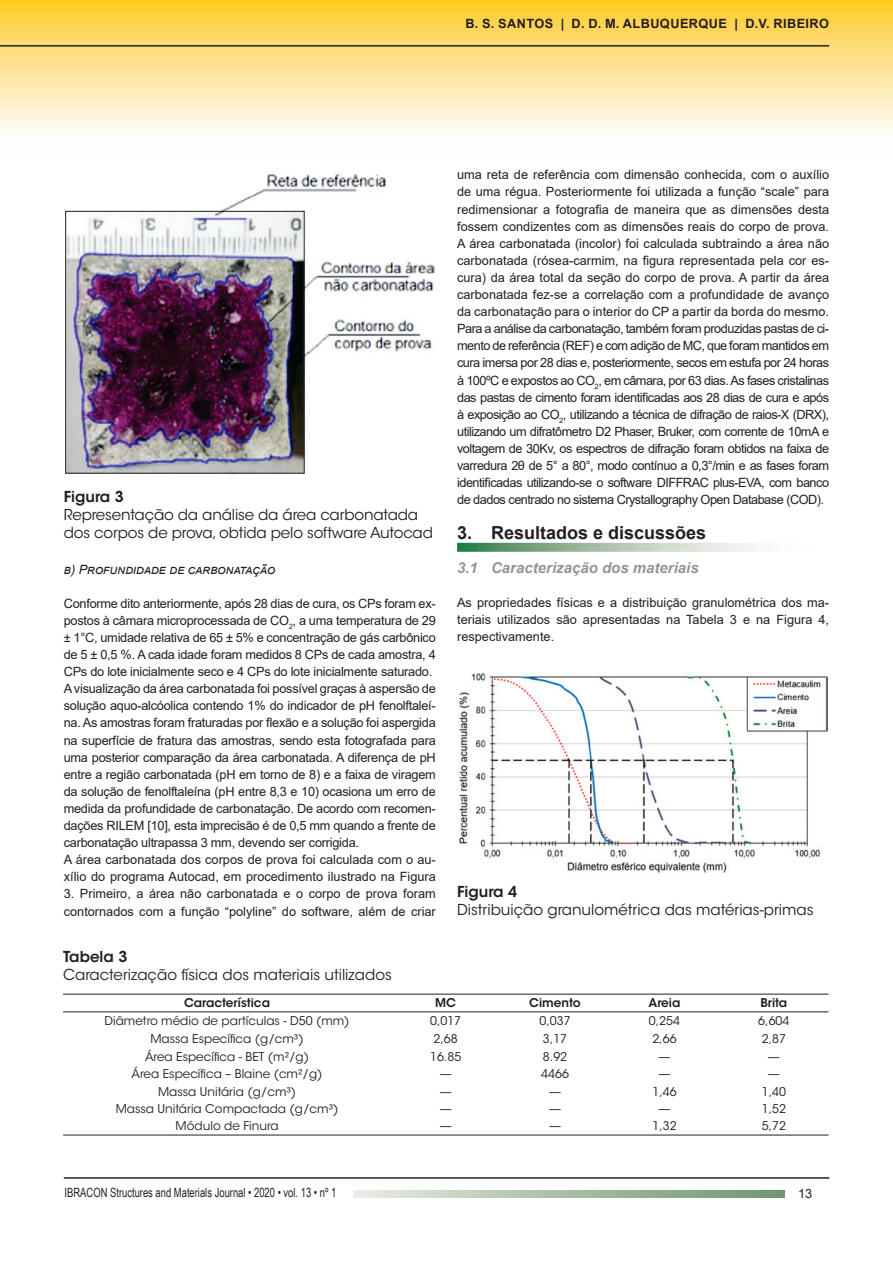
<style>
.page{position:relative;width:893px;height:1263px;background:#fff}
.page>*{position:absolute;margin:0;border:0;box-sizing:border-box;transform-origin:0 0}
.t1{font:700 18px "Arial";color:#231f20}
.t2{font:15px/18px "ITC Avant Garde Std";letter-spacing:-.01em;color:#231f20}
.t3{font:italic 700 15px "Arial";color:#939598}
.t4{font:600 15px "ITC Avant Garde Std";color:#231f20}
.t5{font:12.75px/17.1px "Arial";letter-spacing:-.02em;color:#231f20;text-align:justify}
.t6{font:12.75px/17.1px "Arial";color:#231f20}
.t7{font:12.75px "Arial Narrow";color:#231f20;scale:.9 1}
.t8{font:700 12.75px "Arial";letter-spacing:.035em;color:#231f20}
.t9{font:italic 12.75px "Arial";color:#231f20}
.t10{font:12px "ITC Avant Garde Std";color:#231f20}
.t11{font:600 12px "ITC Avant Garde Std";color:#231f20}
</style>
<div class="page">
<svg style="left:0;top:0;width:893px;height:131px;background:#fee28f"></svg>
<hr style="left:64px;top:1177px;width:765px;height:2px;background:#231f20">
<hr style="left:0;top:45px;width:829px;height:2px;background:#231f20">
<svg style="left:354px;top:1190px;width:430px;height:8px;background:#a9bea7"></svg>
<svg style="left:457px;top:543px;width:300px;height:9px;background:#a4c0a9"></svg>
<img style="left:66px;top:174px;width:368px;height:298px">
<div style="left:65px;top:211px;width:240px;height:263px;border:1px solid #231f20"></div>
<img style="left:459px;top:673px;width:369px;height:199px">
<hr style="left:63px;top:994px;width:765px;height:1px;background:#231f20">
<hr style="left:63px;top:1011px;width:765px;height:1px;background:#231f20">
<hr style="left:63px;top:1135px;width:765px;height:1px;background:#231f20">
<p class="t8" style="left:465px;top:15px;width:365px">B. S. SANTOS | D. D. M. ALBUQUERQUE | D.V. RIBEIRO</p>
<p class="t4" style="left:64px;top:487px;width:62px">Figura 3</p>
<p class="t2" style="left:64px;top:506px;width:371px">Representação da análise da área carbonatada dos corpos de prova, obtida pelo software Autocad</p>
<p class="t9" style="left:64px;top:561px;width:213px">b) Profundidade de carbonatação</p>
<p class="t5" style="left:64px;top:595px;width:374px;text-align:left">Conforme dito anteriormente, após 28 dias de cura, os CPs foram ex&shy;postos à câmara microprocessada de CO<sub>2</sub>, a uma temperatura de 29 ± 1°C, umidade relativa de 65 ± 5% e concentração de gás carbônico de 5 ± 0,5 %. A cada idade foram medidos 8 CPs de cada amostra, 4<br>CPs do lote inicialmente seco e 4 CPs do lote inicialmente saturado.<br>A visualização da área carbonatada foi possível graças à aspersão de solução aquo-alcóolica contendo 1% do indicador de pH fenolftaleí&shy;na. As amostras foram fraturadas por flexão e a solução foi aspergida na superfície de fratura das amostras, sendo esta fotografada para uma posterior comparação da área carbonatada. A diferença de pH entre a região carbonatada (pH em torno de 8) e a faixa de viragem da solução de fenolftaleína (pH entre 8,3 e 10) ocasiona um erro de medida da profundidade de carbonatação. De acordo com recomen&shy;dações RILEM [10], esta imprecisão é de 0,5 mm quando a frente de carbonatação ultrapassa 3 mm, devendo ser corrigida.<br>A área carbonatada dos corpos de prova foi calculada com o au&shy;xílio do programa Autocad, em procedimento ilustrado na Figura</p>
<p class="t6" style="left:64px;top:885px;width:374px">3. Primeiro, a área não carbonatada e o corpo de prova foram contornados com a função “polyline” do software, além de criar</p>
<p class="t5" style="left:457px;top:166px;width:374px">uma reta de referência com dimensão conhecida, com o auxílio de uma régua. Posteriormente foi utilizada a função “scale” para redimensionar a fotografia de maneira que as dimensões desta fossem condizentes com as dimensões reais do corpo de prova.<br>A área carbonatada (incolor) foi calculada subtraindo a área não carbonatada (rósea-carmim, na figura representada pela cor es&shy;cura) da área total da seção do corpo de prova. A partir da área carbonatada fez-se a correlação com a profundidade de avanço da carbonatação para o interior do CP a partir da borda do mesmo.<br>Para a análise da carbonatação, também foram produzidas pastas de ci&shy;mento de referência (REF) e com adição de MC, que foram mantidos em cura imersa por 28 dias e, posteriormente, secos em estufa por 24 horas à 100ºC e expostos ao CO<sub>2</sub>, em câmara, por 63 dias. As fases cristalinas das pastas de cimento foram identificadas aos 28 dias de cura e após à exposição ao CO<sub>2</sub>, utilizando a técnica de difração de raios-X (DRX), utilizando um difratômetro D2 Phaser, Bruker, com corrente de 10mA e voltagem de 30Kv, os espectros de difração foram obtidos na faixa de varredura 2θ de 5° a 80°, modo contínuo a 0,3°/min e as fases foram identificadas utilizando-se o software DIFFRAC plus-EVA, com banco de dados centrado no sistema Crystallography Open Database (COD).</p>
<h1 class="t1" style="left:457px;top:519px;width:251px">3. Resultados e discussões</h1>
<p class="t3" style="left:457px;top:557px;width:243px">3.1 Caracterização dos materiais</p>
<p class="t5" style="left:457px;top:594px;width:374px">As propriedades físicas e a distribuição granulométrica dos ma&shy;teriais utilizados são apresentadas na Tabela 3 e na Figura 4, respectivamente.</p>
<p class="t4" style="left:457px;top:882px;width:62px">Figura 4</p>
<p class="t2" style="left:457px;top:901px;width:358px">Distribuição granulométrica das matérias-primas</p>
<p class="t4" style="left:63px;top:947px;width:66px">Tabela 3</p>
<p class="t2" style="left:63px;top:966px;width:330px">Caracterização física dos materiais utilizados</p>
<p class="t11" style="left:184px;top:995px;width:87px">Característica</p>
<p class="t11" style="left:435px;top:995px;width:22px">MC</p>
<p class="t11" style="left:529px;top:995px;width:53px">Cimento</p>
<p class="t11" style="left:648px;top:995px;width:33px">Areia</p>
<p class="t11" style="left:760px;top:995px;width:28px">Brita</p>
<p class="t10" style="left:105px;top:1014px;width:247px">Diâmetro médio de partículas - D50 (mm)</p>
<p class="t10" style="left:430px;top:1014px;width:33px">0,017</p>
<p class="t10" style="left:539px;top:1014px;width:33px">0,037</p>
<p class="t10" style="left:649px;top:1014px;width:33px">0,254</p>
<p class="t10" style="left:758px;top:1014px;width:33px">6,604</p>
<p class="t10" style="left:150px;top:1032px;width:155px">Massa Específica (g/cm³)</p>
<p class="t10" style="left:434px;top:1032px;width:26px">2,68</p>
<p class="t10" style="left:543px;top:1032px;width:26px">3,17</p>
<p class="t10" style="left:652px;top:1032px;width:26px">2,66</p>
<p class="t10" style="left:762px;top:1032px;width:26px">2,87</p>
<p class="t10" style="left:145px;top:1049px;width:166px">Área Específica - BET (m²/g)</p>
<p class="t10" style="left:430px;top:1049px;width:33px">16.85</p>
<p class="t10" style="left:543px;top:1049px;width:26px">8.92</p>
<p class="t10" style="left:658px;top:1049px;width:13px">—</p>
<p class="t10" style="left:768px;top:1049px;width:14px">—</p>
<p class="t10" style="left:132px;top:1066px;width:192px">Área Específica – Blaine (cm²/g)</p>
<p class="t10" style="left:440px;top:1066px;width:13px">—</p>
<p class="t10" style="left:541px;top:1066px;width:29px">4466</p>
<p class="t10" style="left:658px;top:1066px;width:13px">—</p>
<p class="t10" style="left:768px;top:1066px;width:13px">—</p>
<p class="t10" style="left:158px;top:1084px;width:140px">Massa Unitária (g/cm³)</p>
<p class="t10" style="left:440px;top:1084px;width:13px">—</p>
<p class="t10" style="left:549px;top:1084px;width:13px">—</p>
<p class="t10" style="left:652px;top:1084px;width:26px">1,46</p>
<p class="t10" style="left:762px;top:1084px;width:26px">1,40</p>
<p class="t10" style="left:116px;top:1101px;width:224px">Massa Unitária Compactada (g/cm³)</p>
<p class="t10" style="left:440px;top:1101px;width:13px">—</p>
<p class="t10" style="left:549px;top:1101px;width:13px">—</p>
<p class="t10" style="left:658px;top:1101px;width:13px">—</p>
<p class="t10" style="left:762px;top:1101px;width:26px">1,52</p>
<p class="t10" style="left:176px;top:1119px;width:104px">Módulo de Finura</p>
<p class="t10" style="left:440px;top:1119px;width:13px">—</p>
<p class="t10" style="left:549px;top:1119px;width:13px">—</p>
<p class="t10" style="left:652px;top:1119px;width:26px">1,32</p>
<p class="t10" style="left:762px;top:1119px;width:26px">5,72</p>
<p class="t7" style="left:65px;top:1183px;width:303px">IBRACON Structures and Materials Journal • 2020 • vol. 13 • nº 1</p>
<p class="t5" style="left:798px;top:1185px;width:16px">13</p>
</div>
